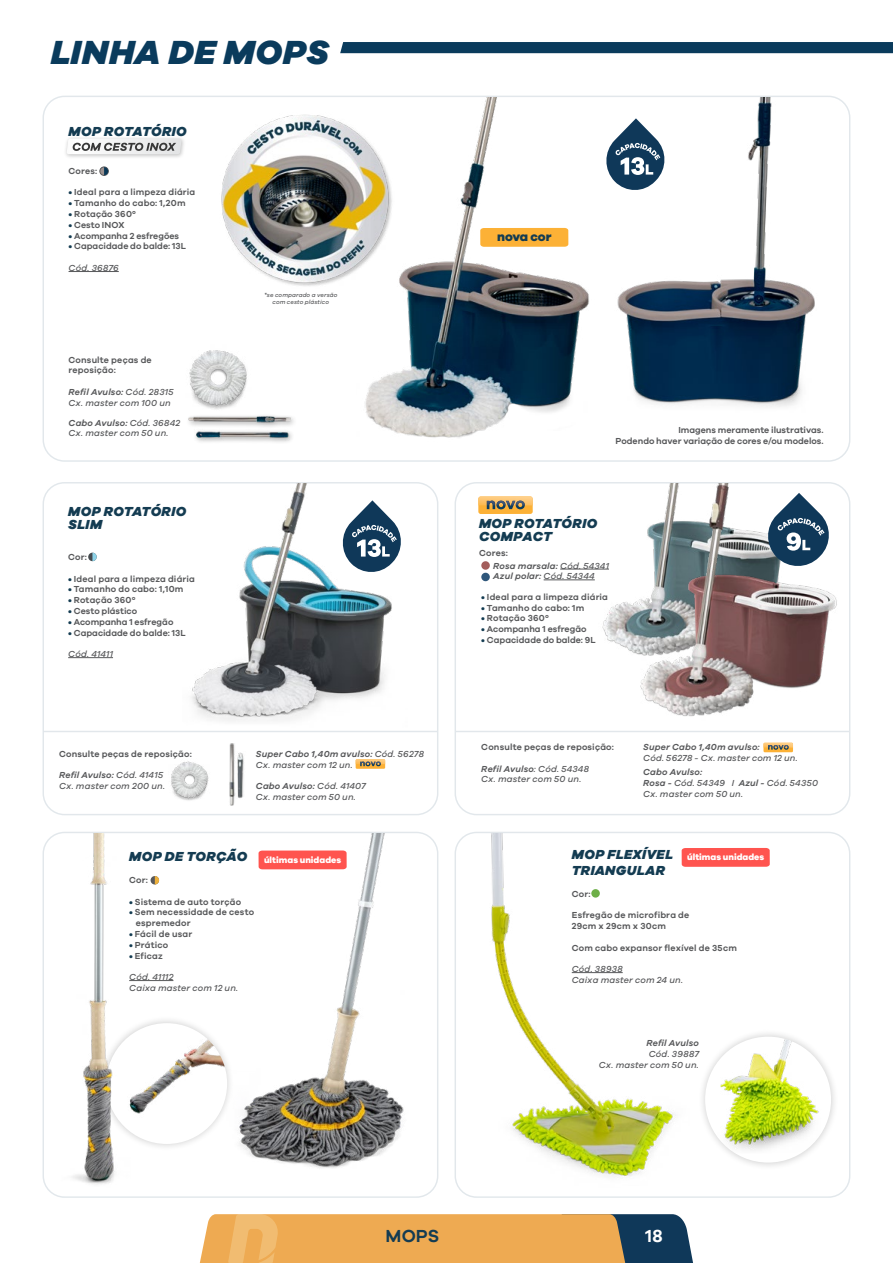
<style>
.page{position:relative;width:893px;height:1263px;background:#fff}
.page>*{position:absolute;margin:0;border:0;box-sizing:border-box;transform-origin:0 0}
.t1{font:34.5px "Galano Grotesque Heavy Italic";letter-spacing:.025em;color:#0a3b5c}
.t2{font:700 18px "Galano Grotesque Semi";color:#143c52}
.t3{font:700 18px "Galano Grotesque Semi";color:#fff}
.t4{font:13.5px/13.2px "Galano Grotesque Heavy Italic";letter-spacing:.025em;color:#143c52}
.t5{font:700 12.9px "Galano Grotesque Extra";letter-spacing:-.01em;color:#143c52}
.t6{font:700 9px/10.8px "Galano Grotesque Semi";letter-spacing:.015em;color:#58595b}
.t7{font:9px/10.8px "Galano Grotesque Medium Italic";letter-spacing:.02em;color:#58595b}
.t8{font:9px/10.8px "Galano Grotesque Semi Bold Italic";letter-spacing:.015em;color:#58595b}
.t9{font:700 9px "Galano Grotesque Extra";letter-spacing:.005em;color:#fff}
.t10{font:6px/7.2px "Galano Grotesque Medium Italic";letter-spacing:.02em;color:#58595b;text-align:center}
.s1{color:#143c52}
.s2{font-family:"Galano Grotesque Medium Italic"}
.s3{font-family:"Galano Grotesque Semi Bold Italic"}
</style>
<div class="page">
<div style="left:43px;top:482px;width:395px;height:333px;border:2px solid #0a3b5c;border-radius:21px"></div>
<div style="left:455px;top:482px;width:395px;height:333px;border:2px solid #0a3b5c;border-radius:21px"></div>
<div style="left:43px;top:832px;width:395px;height:366px;border:2px solid #0a3b5c;border-radius:21px"></div>
<hr style="left:69px;top:271px;width:50px;height:1px;background:#58595b">
<hr style="left:68px;top:657px;width:45px;height:1px;background:#58595b">
<div style="left:88px;top:553px;width:9px;height:8px;background:#454b4f;border-radius:50%"></div>
<svg style="left:92px;top:553px;width:5px;height:8px"></svg>
<hr style="left:129px;top:980px;width:44px;height:1px;background:#58595b">
<svg style="left:151px;top:876px;width:8px;height:8px"></svg>
<svg style="left:155px;top:876px;width:4px;height:8px"></svg>
<img style="left:365px;top:97px;width:224px;height:341px">
<img style="left:592px;top:483px;width:38px;height:168px">
<img style="left:630px;top:483px;width:212px;height:234px">
<img style="left:455px;top:833px;width:227px;height:355px">
<hr style="left:572px;top:972px;width:51px;height:1px;background:#58595b">
<div style="left:591px;top:889px;width:9px;height:9px;background:#6daf47;border-radius:50%"></div>
<div style="left:481px;top:573px;width:9px;height:8px;background:#2f577b;border-radius:50%"></div>
<div style="left:481px;top:561px;width:9px;height:9px;background:#a35e5c;border-radius:50%"></div>
<img style="left:189px;top:350px;width:58px;height:59px">
<img style="left:188px;top:415px;width:106px;height:27px">
<div style="left:697px;top:1029px;width:142px;height:141px;background:#000;opacity:.2"></div>
<div style="left:705px;top:1037px;width:126px;height:125px;background:#fff;border-radius:50%"></div>
<img style="left:714px;top:1037px;width:108px;height:116px">
<div style="left:99px;top:1016px;width:136px;height:135px;background:#000;opacity:.2"></div>
<div style="left:106px;top:1023px;width:121px;height:121px;background:#fff;border-radius:50%"></div>
<img style="left:131px;top:1034px;width:90px;height:110px">
<hr style="left:560px;top:569px;width:49px;height:1px;background:#58595b">
<hr style="left:544px;top:580px;width:51px;height:1px;background:#58595b">
<svg style="left:765px;top:493px;width:67px;height:76px"></svg>
<img style="left:221px;top:113px;width:174px;height:175px">
<div style="left:64px;top:136px;width:122px;height:23px;background:#000;opacity:.25"></div>
<svg style="left:67px;top:139px;width:115px;height:15px"></svg>
<div style="left:340px;top:42px;width:553px;height:11px;background:#0a3b5c"></div>
<div style="left:478px;top:496px;width:55px;height:18px;background:#fcb136;border-radius:2px"></div>
<img style="left:478px;top:496px;width:9px;height:9px">
<svg style="left:487px;top:496px;width:46px;height:13px"></svg>
<img style="left:182px;top:483px;width:226px;height:238px">
<div style="left:763px;top:743px;width:30px;height:9px;background:#fcb136"></div>
<img style="left:764px;top:743px;width:4px;height:5px">
<svg style="left:768px;top:743px;width:25px;height:7px"></svg>
<svg style="left:356px;top:759px;width:29px;height:10px"></svg>
<img style="left:356px;top:759px;width:4px;height:5px">
<svg style="left:360px;top:759px;width:25px;height:7px"></svg>
<img style="left:60px;top:833px;width:71px;height:352px">
<img style="left:221px;top:833px;width:202px;height:335px">
<div style="left:480px;top:228px;width:88px;height:19px;background:#fcb136"></div>
<div style="left:100px;top:167px;width:8px;height:8px;background:#9c918f;border-radius:50%"></div>
<div style="left:100px;top:167px;width:9px;height:9px;border:1px solid #58595b;border-radius:50%"></div>
<svg style="left:104px;top:167px;width:4px;height:8px"></svg>
<hr style="left:44px;top:731px;width:393px;height:1px;background:#0a3b5c">
<hr style="left:456px;top:731px;width:393px;height:1px;background:#0a3b5c">
<img style="left:171px;top:761px;width:38px;height:40px">
<img style="left:229px;top:744px;width:15px;height:61px">
<img style="left:617px;top:97px;width:198px;height:310px">
<svg style="left:606px;top:118px;width:61px;height:75px"></svg>
<div style="left:682px;top:848px;width:88px;height:19px;background:#ff544f"></div>
<div style="left:259px;top:850px;width:88px;height:19px;background:#ff544f"></div>
<svg style="left:199px;top:1214px;width:494px;height:49px;background:#d09d59"></svg>
<h1 class="t1" style="left:51px;top:31px;width:279px">LINHA DE MOPS</h1>
<h3 class="t4" style="left:69px;top:124px;width:120px">MOP ROTATÓRIO</h3>
<p class="t6" style="left:69px;top:165px;width:30px">Cores:</p>
<p class="t6" style="left:69px;top:187px;width:128px"><span class="s1">•</span> Ideal para a limpeza diária</p>
<p class="t6" style="left:69px;top:198px;width:119px"><span class="s1">•</span> Tamanho do cabo: 1,20m</p>
<p class="t6" style="left:69px;top:208px;width:69px"><span class="s1">•</span> Rotação 360º</p>
<p class="t6" style="left:69px;top:219px;width:57px"><span class="s1">•</span> Cesto INOX</p>
<p class="t6" style="left:69px;top:230px;width:112px"><span class="s1">•</span> Acompanha 2 esfregões</p>
<p class="t6" style="left:69px;top:241px;width:119px"><span class="s1">•</span> Capacidade do balde: 13L</p>
<p class="t7" style="left:69px;top:262px;width:52px">Cód. 36876</p>
<p class="t6" style="left:69px;top:354px;width:85px">Consulte peças de reposição:</p>
<p class="t8" style="left:69px;top:386px;width:107px">Refil Avulso: <span class="s2">Cód. 28315</span></p>
<p class="t7" style="left:69px;top:397px;width:104px">Cx. master com 100 un</p>
<p class="t8" style="left:69px;top:417px;width:113px">Cabo Avulso: <span class="s2">Cód. 36842</span></p>
<p class="t7" style="left:69px;top:428px;width:102px">Cx. master com 50 un.</p>
<h3 class="t4" style="left:68px;top:504px;width:120px">MOP ROTATÓRIO<br>SLIM</h3>
<p class="t6" style="left:68px;top:551px;width:20px">Cor:</p>
<p class="t6" style="left:68px;top:573px;width:128px"><span class="s1">•</span> Ideal para a limpeza diária</p>
<p class="t6" style="left:68px;top:584px;width:117px"><span class="s1">•</span> Tamanho do cabo: 1,10m</p>
<p class="t6" style="left:68px;top:594px;width:69px"><span class="s1">•</span> Rotação 360º</p>
<p class="t6" style="left:68px;top:605px;width:70px"><span class="s1">•</span> Cesto plástico</p>
<p class="t6" style="left:68px;top:616px;width:107px"><span class="s1">•</span> Acompanha 1 esfregão</p>
<p class="t6" style="left:68px;top:627px;width:119px"><span class="s1">•</span> Capacidade do balde: 13L</p>
<p class="t7" style="left:68px;top:648px;width:46px">Cód. 41411</p>
<p class="t6" style="left:59px;top:748px;width:134px">Consulte peças de reposição:</p>
<p class="t8" style="left:59px;top:770px;width:105px">Refil Avulso: <span class="s2">Cód. 41415</span></p>
<p class="t7" style="left:59px;top:780px;width:108px">Cx. master com 200 un.</p>
<p class="t10" style="left:264px;top:291px;width:75px">*se comparado a versão com cesto plástico</p>
<p class="t8" style="left:256px;top:748px;width:169px">Super Cabo 1,40m avulso: <span class="s2">Cód. 56278</span></p>
<p class="t7" style="left:256px;top:759px;width:98px">Cx. master com 12 un.</p>
<p class="t8" style="left:256px;top:780px;width:111px">Cabo Avulso: <span class="s2">Cód. 41407</span></p>
<p class="t7" style="left:256px;top:791px;width:102px">Cx. master com 50 un.</p>
<h3 class="t5" style="left:497px;top:229px;width:56px">nova cor</h3>
<p class="t6" style="left:615px;top:424px;width:210px;text-align:right">Imagens meramente ilustrativas.<br>Podendo haver variação de cores e/ou modelos.</p>
<h3 class="t4" style="left:479px;top:516px;width:120px">MOP ROTATÓRIO<br>COMPACT</h3>
<p class="t6" style="left:479px;top:548px;width:30px">Cores:</p>
<p class="t8" style="left:493px;top:560px;width:117px">Rosa marsala: <span class="s2">Cód. 54341<br></span>Azul polar: <span class="s2">Cód. 54344</span></p>
<p class="t6" style="left:481px;top:591px;width:128px"><span class="s1">•</span> Ideal para a limpeza diária</p>
<p class="t6" style="left:481px;top:602px;width:105px"><span class="s1">•</span> Tamanho do cabo: 1m</p>
<p class="t6" style="left:481px;top:613px;width:69px"><span class="s1">•</span> Rotação 360º</p>
<p class="t6" style="left:481px;top:624px;width:107px"><span class="s1">•</span> Acompanha 1 esfregão</p>
<p class="t6" style="left:481px;top:634px;width:116px"><span class="s1">•</span> Capacidade do balde: 9L</p>
<p class="t6" style="left:481px;top:741px;width:134px">Consulte peças de reposição:</p>
<p class="t8" style="left:481px;top:763px;width:109px">Refil Avulso<span class="s2">: Cód. 54348</span></p>
<p class="t7" style="left:481px;top:774px;width:102px">Cx. master com 50 un.</p>
<p class="t8" style="left:643px;top:741px;width:118px">Super Cabo 1,40m avulso:</p>
<p class="t7" style="left:643px;top:752px;width:156px">Cód. 56278 - Cx. master com 12 un.</p>
<p class="t8" style="left:643px;top:767px;width:61px">Cabo Avulso:</p>
<p class="t7" style="left:643px;top:777px;width:176px"><span class="s3">Rosa -</span> Cód. 54349 I <span class="s3">Azul -</span> Cód. 54350<br>Cx. master com 50 un.</p>
<h3 class="t4" style="left:129px;top:850px;width:119px">MOP DE TORÇÃO</h3>
<p class="t6" style="left:129px;top:874px;width:20px">Cor:</p>
<p class="t6" style="left:129px;top:896px;width:114px"><span class="s1">•</span> Sistema de auto torção</p>
<p class="t6" style="left:136px;top:906px;width:120px;text-indent:-7px"><span class="s1">•</span> Sem necessidade de cesto espremedor</p>
<p class="t6" style="left:129px;top:928px;width:65px"><span class="s1">•</span> Fácil de usar</p>
<p class="t6" style="left:129px;top:939px;width:41px"><span class="s1">•</span> Prático</p>
<p class="t6" style="left:129px;top:950px;width:35px"><span class="s1">•</span> Eficaz</p>
<p class="t7" style="left:129px;top:971px;width:111px">Cód. 41112<br>Caixa master com 12 un.</p>
<h3 class="t4" style="left:572px;top:845px;width:103px;line-height:16.2px">MOP FLEXÍVEL<br>TRIANGULAR</h3>
<p class="t6" style="left:572px;top:888px;width:20px">Cor:</p>
<p class="t6" style="left:572px;top:909px;width:119px">Esfregão de microfibra de<br>29cm x 29cm x 30cm</p>
<p class="t6" style="left:572px;top:942px;width:167px">Com cabo expansor flexível de 35cm</p>
<p class="t7" style="left:572px;top:963px;width:113px">Cód. 38938<br>Caixa master com 24 un.</p>
<p class="t9" style="left:264px;top:854px;width:79px">últimas unidades</p>
<p class="t9" style="left:687px;top:852px;width:79px">últimas unidades</p>
<p class="t8" style="left:646px;top:1037px;width:54px">Refil Avulso</p>
<p class="t7" style="left:599px;top:1048px;width:102px;text-align:right">Cód. 39887<br>Cx. master com 50 un.</p>
<h2 class="t2" style="left:386px;top:1225px;width:55px">MOPS</h2>
<h2 class="t3" style="left:646px;top:1225px;width:19px">18</h2>
</div>
